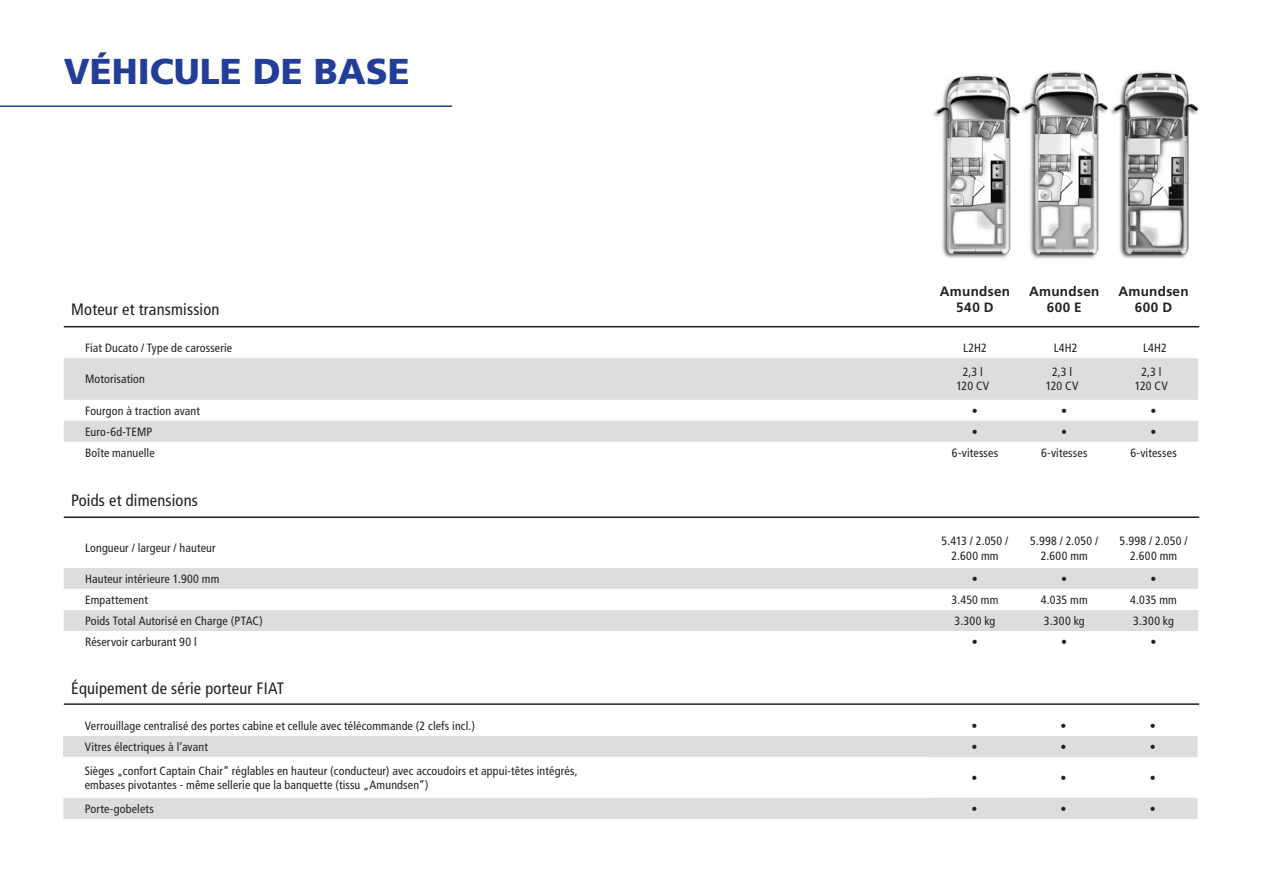
<style>
.page{position:relative;width:1263px;height:893px;background:#fff}
.page>*{position:absolute;margin:0;border:0;box-sizing:border-box;transform-origin:0 0}
.t1{font:900 36px "Frutiger";color:#233e98}
.t2{font:condensed 16.5px "Frutiger";letter-spacing:.01em;color:#231f20}
.t3{font:700 13.5px/16.2px "Frutiger";letter-spacing:.02em;color:#231f20;text-align:center}
.t4{font:condensed 12px/14.4px "Frutiger";letter-spacing:.01em;color:#231f20;text-align:center}
.t5{font:300 condensed 12px "Frutiger";color:#231f20}
</style>
<div class="page">
<hr style="left:64px;top:516px;width:1135px;height:2px;background:#231f20">
<svg style="left:64px;top:358px;width:1134px;height:84px;fill:#dcdddf"></svg>
<svg style="left:64px;top:568px;width:1134px;height:63px;fill:#dcdddf"></svg>
<hr style="left:64px;top:326px;width:1135px;height:1px;background:#231f20">
<hr style="left:0;top:105px;width:452px;height:2px;background:#233e98">
<svg style="left:63px;top:736px;width:1134px;height:83px;fill:#dcdddf"></svg>
<div style="left:63px;top:757px;width:867px;height:41px;background:#fff"></div>
<hr style="left:64px;top:703px;width:1135px;height:2px;background:#231f20">
<img style="left:1111px;top:71px;width:88px;height:188px">
<img style="left:1021px;top:71px;width:87px;height:188px">
<img style="left:933px;top:74px;width:87px;height:184px">
<h1 class="t1" style="left:64px;top:50px;width:348px">VÉHICULE DE BASE</h1>
<h2 class="t2" style="left:71px;top:300px;width:150px">Moteur et transmission</h2>
<p class="t3" style="left:940px;top:283px;width:72px">Amundsen<br>540 D</p>
<p class="t3" style="left:1029px;top:283px;width:72px">Amundsen<br>600 E</p>
<p class="t3" style="left:1118px;top:283px;width:72px">Amundsen<br>600 D</p>
<p class="t4" style="left:85px;top:341px;width:149px">Fiat Ducato / Type de carosserie</p>
<p class="t4" style="left:963px;top:341px;width:25px">L2H2</p>
<p class="t4" style="left:1054px;top:341px;width:25px">L4H2</p>
<p class="t4" style="left:1143px;top:341px;width:25px">L4H2</p>
<p class="t4" style="left:85px;top:372px;width:61px">Motorisation</p>
<p class="t4" style="left:956px;top:364px;width:34px">2,3 l<br>120 CV</p>
<p class="t4" style="left:1046px;top:364px;width:34px">2,3 l<br>120 CV</p>
<p class="t4" style="left:1135px;top:364px;width:34px">2,3 l<br>120 CV</p>
<p class="t4" style="left:85px;top:403px;width:117px">Fourgon à traction avant</p>
<p class="t4" style="left:972px;top:403px;width:7px">•</p>
<p class="t4" style="left:1061px;top:403px;width:7px">•</p>
<p class="t4" style="left:1150px;top:403px;width:7px">•</p>
<p class="t4" style="left:85px;top:424px;width:69px">Euro-6d-TEMP</p>
<p class="t4" style="left:972px;top:424px;width:7px">•</p>
<p class="t4" style="left:1061px;top:424px;width:7px">•</p>
<p class="t4" style="left:1150px;top:424px;width:7px">•</p>
<p class="t4" style="left:85px;top:445px;width:71px">Boîte manuelle</p>
<p class="t4" style="left:952px;top:445px;width:48px">6-vitesses</p>
<p class="t4" style="left:1041px;top:445px;width:48px">6-vitesses</p>
<p class="t4" style="left:1130px;top:445px;width:48px">6-vitesses</p>
<h2 class="t2" style="left:71px;top:491px;width:128px">Poids et dimensions</h2>
<p class="t4" style="left:85px;top:541px;width:132px">Longueur / largeur / hauteur</p>
<p class="t4" style="left:941px;top:534px;width:68px">5.413 / 2.050 /<br>2.600 mm</p>
<p class="t4" style="left:1030px;top:534px;width:69px">5.998 / 2.050 /<br>2.600 mm</p>
<p class="t4" style="left:1119px;top:534px;width:69px">5.998 / 2.050 /<br>2.600 mm</p>
<p class="t4" style="left:85px;top:572px;width:136px">Hauteur intérieure 1.900 mm</p>
<p class="t5" style="left:972px;top:572px;width:7px">•</p>
<p class="t5" style="left:1061px;top:572px;width:7px">•</p>
<p class="t5" style="left:1150px;top:572px;width:7px">•</p>
<p class="t4" style="left:85px;top:593px;width:64px">Empattement</p>
<p class="t4" style="left:951px;top:593px;width:48px">3.450 mm</p>
<p class="t4" style="left:1041px;top:593px;width:48px">4.035 mm</p>
<p class="t4" style="left:1130px;top:593px;width:48px">4.035 mm</p>
<p class="t4" style="left:85px;top:614px;width:179px">Poids Total Autorisé en Charge (PTAC)</p>
<p class="t4" style="left:954px;top:614px;width:42px">3.300 kg</p>
<p class="t4" style="left:1044px;top:614px;width:42px">3.300 kg</p>
<p class="t4" style="left:1133px;top:614px;width:42px">3.300 kg</p>
<p class="t4" style="left:85px;top:635px;width:113px">Réservoir carburant 90 l</p>
<p class="t4" style="left:972px;top:635px;width:7px">•</p>
<p class="t4" style="left:1061px;top:635px;width:7px">•</p>
<p class="t4" style="left:1150px;top:635px;width:7px">•</p>
<h2 class="t2" style="left:71px;top:679px;width:214px">Équipement de série porteur FIAT</h2>
<p class="t4" style="left:85px;top:719px;width:392px">Verrouillage centralisé des portes cabine et cellule avec télécommande (2 clefs incl.)</p>
<p class="t4" style="left:971px;top:719px;width:7px">•</p>
<p class="t4" style="left:1061px;top:719px;width:7px">•</p>
<p class="t4" style="left:1150px;top:719px;width:7px">•</p>
<p class="t4" style="left:85px;top:740px;width:125px">Vitres électriques à l‘avant</p>
<p class="t4" style="left:971px;top:740px;width:7px">•</p>
<p class="t4" style="left:1061px;top:740px;width:7px">•</p>
<p class="t4" style="left:1150px;top:740px;width:7px">•</p>
<p class="t4" style="left:85px;top:763px;width:494px;text-align:left">Sièges „confort Captain Chair“ réglables en hauteur (conducteur) avec accoudoirs et appui-têtes intégrés, embases pivotantes - même sellerie que la banquette (tissu „Amundsen“)</p>
<p class="t4" style="left:971px;top:771px;width:7px">•</p>
<p class="t4" style="left:1061px;top:771px;width:7px">•</p>
<p class="t4" style="left:1150px;top:771px;width:7px">•</p>
<p class="t4" style="left:85px;top:801px;width:71px">Porte-gobelets</p>
<p class="t4" style="left:971px;top:801px;width:7px">•</p>
<p class="t4" style="left:1061px;top:801px;width:7px">•</p>
<p class="t4" style="left:1150px;top:801px;width:7px">•</p>
</div>
